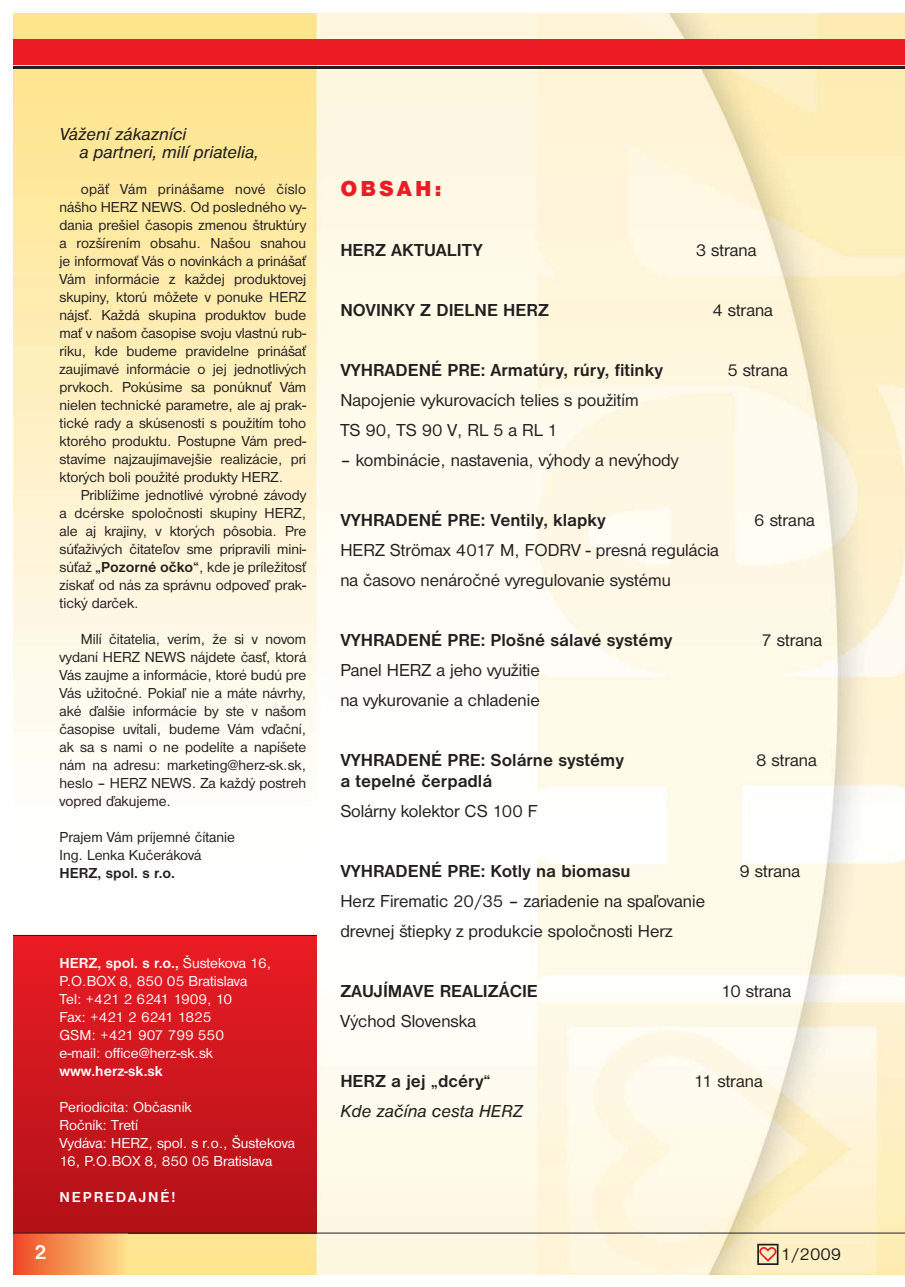
<style>
.page{position:relative;width:905px;height:1287px;background:#fff}
.page>*{position:absolute;margin:0;border:0;box-sizing:border-box;transform-origin:0 0}
.t1{font:900 22.5px "Nimbus Sans DCE";letter-spacing:.135em;color:#ed1c24}
.t2{font:700 21px "Nimbus Sans D";color:#fff}
.t3{font:18px/30px "Nimbus Sans DCE";color:#231f20}
.t4{font:700 18px "Nimbus Sans DCE";color:#231f20}
.t5{font:italic 18px/18px "Nimbus Sans DCE";color:#231f20}
.t6{font:15px/18px "Nimbus Sans DCE";color:#231f20;text-align:justify}
.t7{font:15px/18px "Nimbus Sans DCE";color:#fff}
.t8{font:700 15px "Nimbus Sans DCE";color:#231f20}
.t9{font:700 15px "Nimbus Sans DCE";color:#fff}
.t10{font:700 15px "Nimbus Sans DCE";letter-spacing:.115em;color:#fff}
.s1{font-weight:700}
</style>
<div class="page">
<img style="left:13px;top:13px;width:891px;height:1262px">
<div style="left:0;top:935px;width:317px;height:298px;background:linear-gradient(to bottom,#ea1c24,#b21117)"></div>
<svg style="left:13px;top:1234px;width:115px;height:41px;background:#f59456"></svg>
<hr style="left:0;top:1233px;width:904px;height:1px;background:#231f20">
<svg style="left:757px;top:1244px;width:21px;height:21px"></svg>
<hr style="left:0;top:935px;width:317px;height:1px;background:#231f20">
<hr style="left:1px;top:66px;width:903px;height:3px;background:#231f20">
<div style="left:1px;top:39px;width:903px;height:26px;background:#ed1c24"></div>
<div style="left:0;top:0;width:13px;height:1287px;background:#fff"></div>
<p class="t5" style="left:79px;top:126px;width:181px;text-indent:-20px">Vážení zákazníci<br>a partneri, milí priatelia,</p>
<p class="t6" style="left:60px;top:181px;width:248px;text-indent:21px">opäť Vám prinášame nové číslo nášho HERZ NEWS. Od posledného vy&shy;dania prešiel časopis zmenou štruktúry a rozšírením obsahu. Našou snahou je informovať Vás o novinkách a prinášať Vám informácie z každej produktovej skupiny, ktorú môžete v ponuke HERZ nájsť. Každá skupina produktov bude mať v našom časopise svoju vlastnú rub&shy;riku, kde budeme pravidelne prinášať zaujímavé informácie o jej jednotlivých prvkoch. Pokúsime sa ponúknuť Vám nielen technické parametre, ale aj prak&shy;tické rady a skúsenosti s použitím toho ktorého produktu. Postupne Vám pred&shy;stavíme najzaujímavejšie realizácie, pri ktorých boli použité produkty HERZ.</p>
<p class="t6" style="left:60px;top:487px;width:248px;text-indent:21px">Priblížime jednotlivé výrobné závody a dcérske spoločnosti skupiny HERZ, ale aj krajiny, v ktorých pôsobia. Pre súťaživých čitateľov sme pripravili mini&shy;súťaž <span class="s1">„Pozorné očko“</span>, kde je príležitosť získať od nás za správnu odpoveď prak&shy;tický darček.</p>
<p class="t6" style="left:60px;top:631px;width:248px;text-indent:21px">Milí čitatelia, verím, že si v novom vydaní HERZ NEWS nájdete časť, ktorá Vás zaujme a informácie, ktoré budú pre Vás užitočné. Pokiaľ nie a máte návrhy, aké ďalšie informácie by ste v našom časopise uvítali, budeme Vám vďační, ak sa s nami o ne podelíte a napíšete nám na adresu: marketing@herz-sk.sk, heslo – HERZ NEWS. Za každý postreh vopred ďakujeme.</p>
<p class="t6" style="left:60px;top:829px;width:177px">Prajem Vám príjemné čítanie<br>Ing. Lenka Kučeráková</p>
<p class="t8" style="left:60px;top:867px;width:117px">HERZ, spol. s r.o.</p>
<p class="t7" style="left:60px;top:955px;width:213px"><span class="s1">HERZ, spol. s r.o.,</span> Šustekova 16,<br>P.O.BOX 8, 850 05 Bratislava<br>Tel: +421 2 6241 1909, 10<br>Fax: +421 2 6241 1825<br>GSM: +421 907 799 550<br>e-mail: office@herz-sk.sk</p>
<p class="t9" style="left:60px;top:1065px;width:105px">www.herz-sk.sk</p>
<p class="t7" style="left:60px;top:1099px;width:237px">Periodicita: Občasník<br>Ročník: Tretí<br>Vydáva: HERZ, spol. s r.o., Šustekova<br>16, P.O.BOX 8, 850 05 Bratislava</p>
<p class="t10" style="left:60px;top:1191px;width:117px">NEPREDAJNÉ!</p>
<h1 class="t1" style="left:340px;top:179px;width:103px">OBSAH:</h1>
<p class="t4" style="left:340px;top:243px;width:144px">HERZ AKTUALITY</p>
<p class="t3" style="left:695px;top:236px;width:62px">3 strana</p>
<p class="t4" style="left:340px;top:303px;width:210px">NOVINKY Z DIELNE HERZ</p>
<p class="t3" style="left:712px;top:296px;width:62px">4 strana</p>
<p class="t4" style="left:340px;top:363px;width:324px">VYHRADENÉ PRE: Armatúry, rúry, fitinky</p>
<p class="t3" style="left:727px;top:356px;width:62px">5 strana</p>
<p class="t3" style="left:340px;top:386px;width:300px">Napojenie vykurovacích telies s použitím<br>TS 90, TS 90 V, RL 5 a RL 1</p>
<p class="t3" style="left:340px;top:446px;width:340px">– kombinácie, nastavenia, výhody a nevýhody</p>
<p class="t4" style="left:340px;top:513px;width:267px">VYHRADENÉ PRE: Ventily, klapky</p>
<p class="t3" style="left:754px;top:506px;width:62px">6 strana</p>
<p class="t3" style="left:340px;top:536px;width:380px">HERZ Strömax 4017 M, FODRV - presná regulácia na časovo nenáročné vyregulovanie systému</p>
<p class="t4" style="left:340px;top:633px;width:333px">VYHRADENÉ PRE: Plošné sálavé systémy</p>
<p class="t3" style="left:761px;top:626px;width:62px">7 strana</p>
<p class="t3" style="left:340px;top:656px;width:201px">Panel HERZ a jeho využitie na vykurovanie a chladenie</p>
<p class="t4" style="left:340px;top:753px;width:285px">VYHRADENÉ PRE: Solárne systémy</p>
<p class="t3" style="left:756px;top:746px;width:62px">8 strana</p>
<p class="t4" style="left:340px;top:774px;width:153px">a tepelné čerpadlá</p>
<p class="t3" style="left:340px;top:797px;width:199px">Solárny kolektor CS 100 F</p>
<p class="t4" style="left:340px;top:864px;width:292px">VYHRADENÉ PRE: Kotly na biomasu</p>
<p class="t3" style="left:739px;top:857px;width:62px">9 strana</p>
<p class="t3" style="left:340px;top:887px;width:366px">Herz Firematic 20/35 – zariadenie na spaľovanie drevnej štiepky z produkcie spoločnosti Herz</p>
<p class="t4" style="left:340px;top:984px;width:199px">ZAUJÍMAVE REALIZÁCIE</p>
<p class="t3" style="left:721px;top:977px;width:71px">10 strana</p>
<p class="t3" style="left:340px;top:1007px;width:137px">Východ Slovenska</p>
<p class="t4" style="left:340px;top:1074px;width:152px">HERZ a jej „dcéry“</p>
<p class="t3" style="left:694px;top:1067px;width:70px">11 strana</p>
<p class="t5" style="left:340px;top:1103px;width:184px">Kde začína cesta HERZ</p>
<h2 class="t2" style="left:34px;top:1243px;width:15px">2</h2>
<p class="t3" style="left:780px;top:1241px;width:62px">1/2009</p>
</div>
